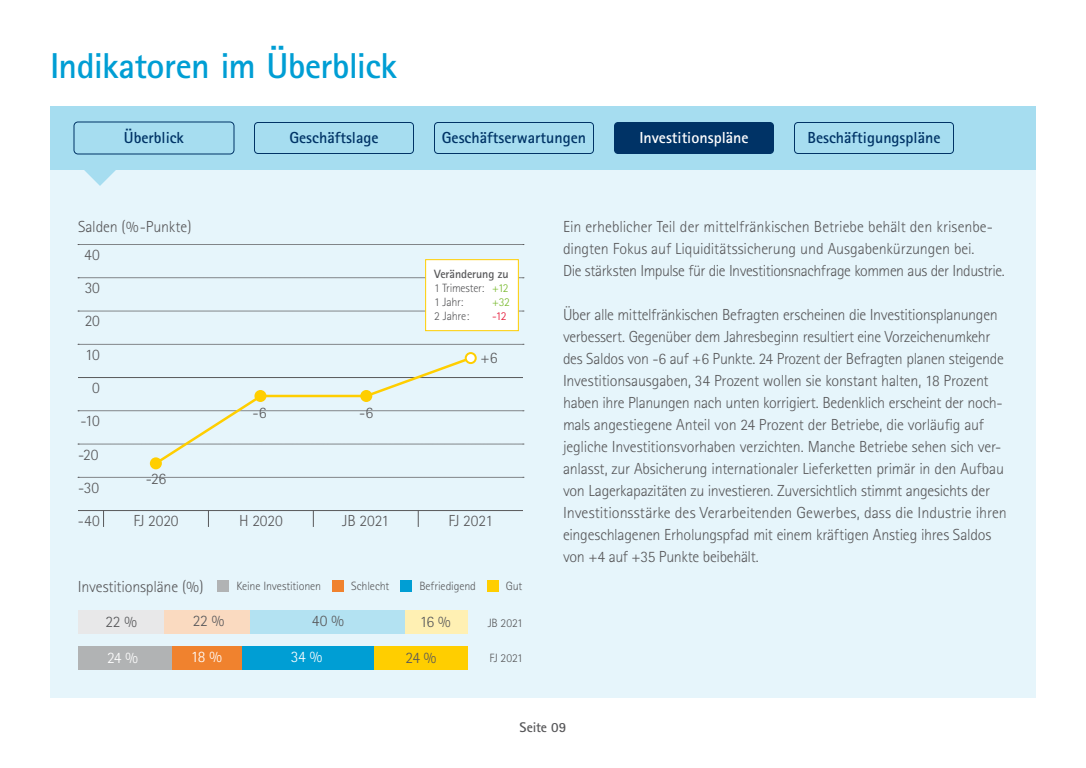
<style>
.page{position:relative;width:1086px;height:768px;background:#fff}
.page>*{position:absolute;margin:0;border:0;box-sizing:border-box;transform-origin:0 0}
.Headline_Kategorie_2{font:700 36px "Rotis Sans Serif";letter-spacing:-.015em;color:#009ed4}
.Fliesstext_10_pt_tit{font:300 16px/22px "Rotis Sans Serif";letter-spacing:-.015em;color:#58585a}
.t1{font:700 16px "Rotis Sans Serif";color:#036}
.t2{font:700 16px "Rotis Sans Serif";color:#fff}
.Fliesstext_10_pt_tit-2{font:300 16px "Rotis Sans Serif";color:#fff}
.Headline_Kategorie_2-2{font:700 14px "Rotis Sans Serif";color:#58585a}
.Fliesstext_10_pt_tit-3{font:300 12px "Rotis Sans Serif";letter-spacing:-.015em;color:#58585a}
.Fliesstext_10_pt_tit-4{font:700 12px "Rotis Sans Serif";letter-spacing:-.01em;color:#58585a}
.Fliesstext_10_pt_tit-5{font:300 12px "Rotis Sans Serif";color:#76b82a}
.Fliesstext_10_pt_tit-6{font:300 12px "Rotis Sans Serif";color:#e40d2e}
.s1{color:#76b82a}
</style>
<div class="page">
<div style="left:50px;top:106px;width:986px;height:592px;background:#e6f5fb"></div>
<div style="left:50px;top:106px;width:986px;height:64px;background:#a6ddf0"></div>
<svg style="left:84px;top:170px;width:32px;height:16px"></svg>
<svg style="left:78px;top:244px;width:446px;height:1px"></svg>
<hr style="left:78px;top:510px;width:445px;height:1px;background:#58585a">
<svg style="left:78px;top:477px;width:446px;height:1px"></svg>
<svg style="left:78px;top:444px;width:446px;height:1px"></svg>
<svg style="left:78px;top:411px;width:446px;height:1px"></svg>
<hr style="left:78px;top:377px;width:445px;height:1px;background:#58585a">
<svg style="left:78px;top:344px;width:446px;height:1px"></svg>
<svg style="left:103px;top:511px;width:1px;height:16px"></svg>
<svg style="left:208px;top:511px;width:1px;height:16px"></svg>
<svg style="left:313px;top:511px;width:1px;height:16px"></svg>
<svg style="left:418px;top:511px;width:1px;height:16px"></svg>
<div style="left:242px;top:646px;width:132px;height:24px;background:#009ed4"></div>
<div style="left:374px;top:646px;width:94px;height:24px;background:#ffce00"></div>
<div style="left:172px;top:646px;width:70px;height:24px;background:#f0822e"></div>
<div style="left:78px;top:646px;width:94px;height:24px;background:#b1b3b4"></div>
<div style="left:250px;top:610px;width:156px;height:24px;background:#b3e2f2"></div>
<div style="left:406px;top:610px;width:62px;height:24px;background:#fff0b3"></div>
<div style="left:164px;top:610px;width:86px;height:24px;background:#fadac0"></div>
<div style="left:78px;top:610px;width:86px;height:24px;background:#e8e8e9"></div>
<div style="left:332px;top:580px;width:12px;height:12px;background:#f0822e"></div>
<div style="left:217px;top:580px;width:12px;height:12px;background:#b1b3b4"></div>
<div style="left:400px;top:580px;width:12px;height:12px;background:#009ed4"></div>
<div style="left:487px;top:580px;width:12px;height:12px;background:#ffce00"></div>
<svg style="left:153px;top:355px;width:321px;height:112px"></svg>
<div style="left:466px;top:353px;width:10px;height:10px;background:#fff;border-radius:50%"></div>
<div style="left:465px;top:352px;width:12px;height:12px;border:2px solid #ffce00;border-radius:50%"></div>
<div style="left:254px;top:390px;width:12px;height:12px;background:#ffce00;border-radius:50%"></div>
<div style="left:360px;top:390px;width:12px;height:12px;background:#ffce00;border-radius:50%"></div>
<div style="left:150px;top:457px;width:12px;height:12px;background:#ffce00;border-radius:50%"></div>
<div style="left:434px;top:122px;width:160px;height:32px;border:1px solid #036;border-radius:4px"></div>
<div style="left:254px;top:122px;width:160px;height:32px;border:1px solid #036;border-radius:4px"></div>
<div style="left:614px;top:122px;width:160px;height:32px;background:#036;border-radius:4px"></div>
<div style="left:794px;top:122px;width:160px;height:32px;border:1px solid #036;border-radius:4px"></div>
<div style="left:74px;top:122px;width:160px;height:32px;border:1px solid #036;border-radius:4px"></div>
<svg style="left:78px;top:259px;width:446px;height:73px"></svg>
<p class="Headline_Kategorie_2" style="left:50px;top:44px;width:349px">Indikatoren im Überblick</p>
<p class="t1" style="left:124px;top:128px;width:62px">Überblick</p>
<p class="t1" style="left:289px;top:128px;width:91px">Geschäftslage</p>
<p class="t1" style="left:442px;top:128px;width:146px">Geschäftserwartungen</p>
<p class="t2" style="left:639px;top:128px;width:111px">Investitionspläne</p>
<p class="t1" style="left:807px;top:128px;width:135px">Beschäftigungspläne</p>
<p class="Fliesstext_10_pt_tit" style="left:78px;top:216px;width:115px">Salden (%-Punkte)</p>
<p class="Fliesstext_10_pt_tit" style="left:84px;top:243px;width:17px">40</p>
<p class="Fliesstext_10_pt_tit" style="left:85px;top:277px;width:17px">30</p>
<p class="Fliesstext_10_pt_tit" style="left:85px;top:310px;width:17px">20</p>
<p class="Fliesstext_10_pt_tit" style="left:85px;top:343px;width:16px">10</p>
<p class="Fliesstext_10_pt_tit" style="left:92px;top:377px;width:9px">0</p>
<p class="Fliesstext_10_pt_tit" style="left:80px;top:410px;width:21px">-10</p>
<p class="Fliesstext_10_pt_tit" style="left:78px;top:443px;width:22px">-20</p>
<p class="Fliesstext_10_pt_tit" style="left:78px;top:477px;width:23px">-30</p>
<p class="Fliesstext_10_pt_tit" style="left:146px;top:468px;width:22px">-26</p>
<p class="Fliesstext_10_pt_tit" style="left:252px;top:401px;width:15px">-6</p>
<p class="Fliesstext_10_pt_tit" style="left:359px;top:401px;width:15px">-6</p>
<p class="Fliesstext_10_pt_tit-4" style="left:434px;top:266px;width:76px">Veränderung zu</p>
<p class="Fliesstext_10_pt_tit-3" style="left:434px;top:281px;width:76px">1 Trimester: <span class="s1">+12</span></p>
<p class="Fliesstext_10_pt_tit-3" style="left:434px;top:295px;width:31px">1 Jahr:</p>
<p class="Fliesstext_10_pt_tit-5" style="left:492px;top:295px;width:19px">+32</p>
<p class="Fliesstext_10_pt_tit-3" style="left:434px;top:309px;width:37px">2 Jahre:</p>
<p class="Fliesstext_10_pt_tit-6" style="left:492px;top:309px;width:16px">-12</p>
<p class="Fliesstext_10_pt_tit" style="left:480px;top:346px;width:19px">+6</p>
<p class="Fliesstext_10_pt_tit" style="left:78px;top:510px;width:24px">-40</p>
<p class="Fliesstext_10_pt_tit" style="left:133px;top:510px;width:47px">FJ 2020</p>
<p class="Fliesstext_10_pt_tit" style="left:239px;top:510px;width:45px">H 2020</p>
<p class="Fliesstext_10_pt_tit" style="left:342px;top:510px;width:49px">JB 2021</p>
<p class="Fliesstext_10_pt_tit" style="left:448px;top:510px;width:46px">FJ 2021</p>
<p class="Fliesstext_10_pt_tit" style="left:78px;top:575px;width:127px">Investitionspläne (%)</p>
<p class="Fliesstext_10_pt_tit-3" style="left:236px;top:579px;width:86px">Keine Investitionen</p>
<p class="Fliesstext_10_pt_tit-3" style="left:351px;top:579px;width:40px">Schlecht</p>
<p class="Fliesstext_10_pt_tit-3" style="left:419px;top:579px;width:58px">Befriedigend</p>
<p class="Fliesstext_10_pt_tit-3" style="left:506px;top:579px;width:18px">Gut</p>
<p class="Fliesstext_10_pt_tit" style="left:105px;top:610px;width:33px">22 %</p>
<p class="Fliesstext_10_pt_tit" style="left:193px;top:610px;width:33px">22 %</p>
<p class="Fliesstext_10_pt_tit" style="left:312px;top:610px;width:34px">40 %</p>
<p class="Fliesstext_10_pt_tit" style="left:420px;top:610px;width:32px">16 %</p>
<p class="Fliesstext_10_pt_tit-2" style="left:107px;top:648px;width:32px">24 %</p>
<p class="Fliesstext_10_pt_tit-2" style="left:191px;top:648px;width:32px">18 %</p>
<p class="Fliesstext_10_pt_tit-2" style="left:291px;top:648px;width:33px">34 %</p>
<p class="Fliesstext_10_pt_tit" style="left:406px;top:646px;width:32px">24 %</p>
<p class="Fliesstext_10_pt_tit-3" style="left:488px;top:616px;width:37px">JB 2021</p>
<p class="Fliesstext_10_pt_tit-3" style="left:489px;top:651px;width:35px">FJ 2021</p>
<p class="Fliesstext_10_pt_tit" style="left:563px;top:216px;width:443px">Ein erheblicher Teil der mittelfränkischen Betriebe behält den krisenbe&shy;dingten Fokus auf Liquiditätssicherung und Ausgabenkürzungen bei.<br>Die stärksten Impulse für die Investitionsnachfrage kommen aus der Industrie.</p>
<p class="Fliesstext_10_pt_tit" style="left:563px;top:304px;width:445px">Über alle mittelfränkischen Befragten erscheinen die Investitionsplanungen verbessert. Gegenüber dem Jahresbeginn resultiert eine Vorzeichenumkehr des Saldos von -6 auf +6 Punkte. 24 Prozent der Befragten planen steigende Investitionsausgaben, 34 Prozent wollen sie konstant halten, 18 Prozent haben ihre Planungen nach unten korrigiert. Bedenklich erscheint der noch&shy;mals angestiegene Anteil von 24 Prozent der Betriebe, die vorläufig auf jegliche Investitionsvorhaben verzichten. Manche Betriebe sehen sich ver&shy;anlasst, zur Absicherung internationaler Lieferketten primär in den Aufbau von Lagerkapazitäten zu investieren. Zuversichtlich stimmt angesichts der Investitionsstärke des Verarbeitenden Gewerbes, dass die Industrie ihren eingeschlagenen Erholungspfad mit einem kräftigen Anstieg ihres Saldos von +4 auf +35 Punkte beibehält.</p>
<p class="Headline_Kategorie_2-2" style="left:520px;top:718px;width:48px">Seite 09</p>
</div>
